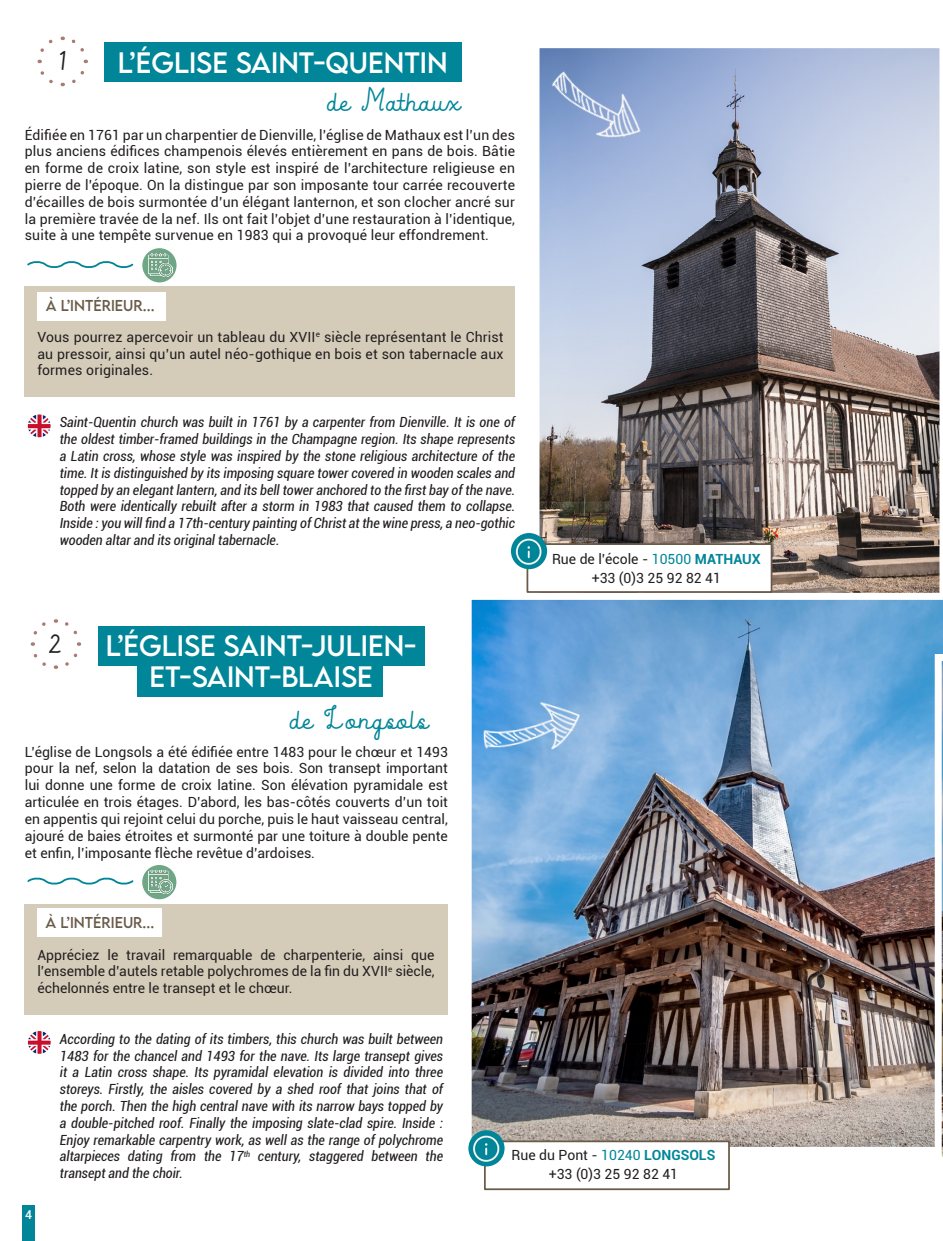
<style>
.page{position:relative;width:943px;height:1241px;background:#fff}
.page>*{position:absolute;margin:0;border:0;box-sizing:border-box;transform-origin:0 0}
.t1{font:31.5px "Calittra";color:#231f20}
.t2{font:28px "Calittra";color:#008698}
.t3{font:26.25px "LEMONMILK";color:#fff}
.t4{font:14px/16.8px "Roboto";color:#231f20;text-align:justify}
.t5{font:italic condensed 14px/16.8px "Roboto";color:#231f20;text-align:justify}
.t6{font:14px "LEMONMILK";color:#6a5b49}
.t7{font:500 12.25px "Roboto";color:#fff}
.s1{color:#008698}
.s2{font-weight:700;color:#008698}
</style>
<div class="page">
<div style="left:25px;top:286px;width:490px;height:111px;background:#d4ccb9"></div>
<div style="left:37px;top:292px;width:129px;height:28px;background:#fff"></div>
<div style="left:137px;top:655px;width:246px;height:42px;background:#008698"></div>
<div style="left:104px;top:42px;width:357px;height:40px;background:#008698"></div>
<svg style="left:533px;top:48px;width:407px;height:544px;background:#9796a0"></svg>
<svg style="left:27px;top:261px;width:107px;height:7px"></svg>
<img style="left:468px;top:592px;width:441px;height:561px">
<img style="left:909px;top:123px;width:34px;height:1034px">
<div style="left:98px;top:626px;width:326px;height:39px;background:#008698"></div>
<svg style="left:37px;top:36px;width:51px;height:51px"></svg>
<img style="left:536px;top:48px;width:127px;height:122px">
<img style="left:475px;top:692px;width:118px;height:70px">
<svg style="left:30px;top:619px;width:52px;height:50px"></svg>
<img style="left:26px;top:412px;width:26px;height:27px;border-radius:13px">
<div style="left:24px;top:411px;width:30px;height:29px;border:4px solid #fff;border-radius:50%"></div>
<div style="left:25px;top:904px;width:423px;height:110px;background:#d4ccb9"></div>
<div style="left:38px;top:908px;width:124px;height:28px;background:#fff"></div>
<svg style="left:27px;top:877px;width:107px;height:8px"></svg>
<img style="left:26px;top:1029px;width:26px;height:26px;border-radius:13px">
<div style="left:24px;top:1027px;width:30px;height:30px;border:4px solid #fff;border-radius:50%"></div>
<div style="left:484px;top:1140px;width:246px;height:49px;background:#fff;border:2px solid #6a5b49"></div>
<img style="left:468px;top:1130px;width:36px;height:36px;border-radius:18px">
<div style="left:526px;top:543px;width:246px;height:49px;background:#fff;border:2px solid #6a5b49"></div>
<img style="left:511px;top:533px;width:36px;height:36px;border-radius:18px">
<svg style="left:141px;top:247px;width:36px;height:36px"></svg>
<img style="left:148px;top:253px;width:25px;height:25px">
<div style="left:141px;top:246px;width:37px;height:38px;border:2px solid #fff;border-radius:50%"></div>
<svg style="left:141px;top:864px;width:36px;height:36px"></svg>
<img style="left:148px;top:869px;width:25px;height:25px">
<div style="left:140px;top:863px;width:38px;height:37px;border:2px solid #fff;border-radius:50%"></div>
<div style="left:22px;top:1205px;width:13px;height:35px;background:#008698"></div>
<p class="t1" style="left:59px;top:36px;width:10px">1</p>
<p class="t3" style="left:118px;top:46px;width:331px">L’ÉGLISE SAINT-QUENTIN</p>
<p class="t2" style="left:328px;top:81px;width:135px">de Mathaux</p>
<p class="t4" style="left:25px;top:126px;width:491px">Édifiée en 1761 par un charpentier de Dienville, l’église de Mathaux est l’un des plus anciens édifices champenois élevés entièrement en pans de bois. Bâtie en forme de croix latine, son style est inspiré de l’architecture religieuse en pierre de l’époque. On la distingue par son imposante tour carrée recouverte d’écailles de bois surmontée d’un élégant lanternon, et son clocher ancré sur la première travée de la nef. Ils ont fait l’objet d’une restauration à l’identique, suite à une tempête survenue en 1983 qui a provoqué leur effondrement.</p>
<p class="t6" style="left:46px;top:296px;width:110px">À L’INTÉRIEUR...</p>
<p class="t4" style="left:37px;top:328px;width:468px">Vous pourrez apercevoir un tableau du XVII<sup>e</sup> siècle représentant le Christ au pressoir, ainsi qu’un autel néo-gothique en bois et son tabernacle aux formes originales.</p>
<p class="t5" style="left:60px;top:413px;width:457px">Saint-Quentin church was built in 1761 by a carpenter from Dienville. It is one of the oldest timber-framed buildings in the Champagne region. Its shape represents a Latin cross, whose style was inspired by the stone religious architecture of the time. It is distinguished by its imposing square tower covered in wooden scales and topped by an elegant lantern, and its bell tower anchored to the first bay of the nave.<br>Both were identically rebuilt after a storm in 1983 that caused them to collapse.<br>Inside : you will find a 17th-century painting of Christ at the wine press, a neo-gothic wooden altar and its original tabernacle.</p>
<p class="t1" style="left:49px;top:619px;width:15px">2</p>
<p class="t3" style="left:106px;top:628px;width:312px">L’ÉGLISE SAINT-JULIEN-</p>
<p class="t3" style="left:149px;top:660px;width:225px">ET-SAINT-BLAISE</p>
<p class="t2" style="left:290px;top:698px;width:140px">de Longsols</p>
<p class="t4" style="left:25px;top:742px;width:424px">L’église de Longsols a été édifiée entre 1483 pour le chœur et 1493 pour la nef, selon la datation de ses bois. Son transept important lui donne une forme de croix latine. Son élévation pyramidale est articulée en trois étages. D’abord, les bas-côtés couverts d’un toit en appentis qui rejoint celui du porche, puis le haut vaisseau central, ajouré de baies étroites et surmonté par une toiture à double pente et enfin, l’imposante flèche revêtue d’ardoises.</p>
<p class="t6" style="left:46px;top:913px;width:110px">À L’INTÉRIEUR...</p>
<p class="t4" style="left:37px;top:945px;width:398px">Appréciez le travail remarquable de charpenterie, ainsi que l’ensemble d’autels retable polychromes de la fin du XVII<sup>e</sup> siècle, échelonnés entre le transept et le chœur.</p>
<p class="t4" style="left:552px;top:550px;width:210px">Rue de l’école - <span class="s1">10500</span> <span class="s2">MATHAUX</span></p>
<p class="t4" style="left:591px;top:569px;width:131px">+33 (0)3 25 92 82 41</p>
<p class="t7" style="left:25px;top:1205px;width:8px">4</p>
<p class="t5" style="left:60px;top:1029px;width:385px">According to the dating of its timbers, this church was built between 1483 for the chancel and 1493 for the nave. Its large transept gives it a Latin cross shape. Its pyramidal elevation is divided into three storeys. Firstly, the aisles covered by a shed roof that joins that of the porch. Then the high central nave with its narrow bays topped by a double-pitched roof. Finally the imposing slate-clad spire. Inside :<br>Enjoy remarkable carpentry work, as well as the range of polychrome altarpieces dating from the 17<sup>th</sup> century, staggered between the transept and the choir.</p>
<p class="t4" style="left:511px;top:1145px;width:205px">Rue du Pont - <span class="s1">10240</span> <span class="s2">LONGSOLS</span></p>
<p class="t4" style="left:549px;top:1164px;width:131px">+33 (0)3 25 92 82 41</p>
</div>
